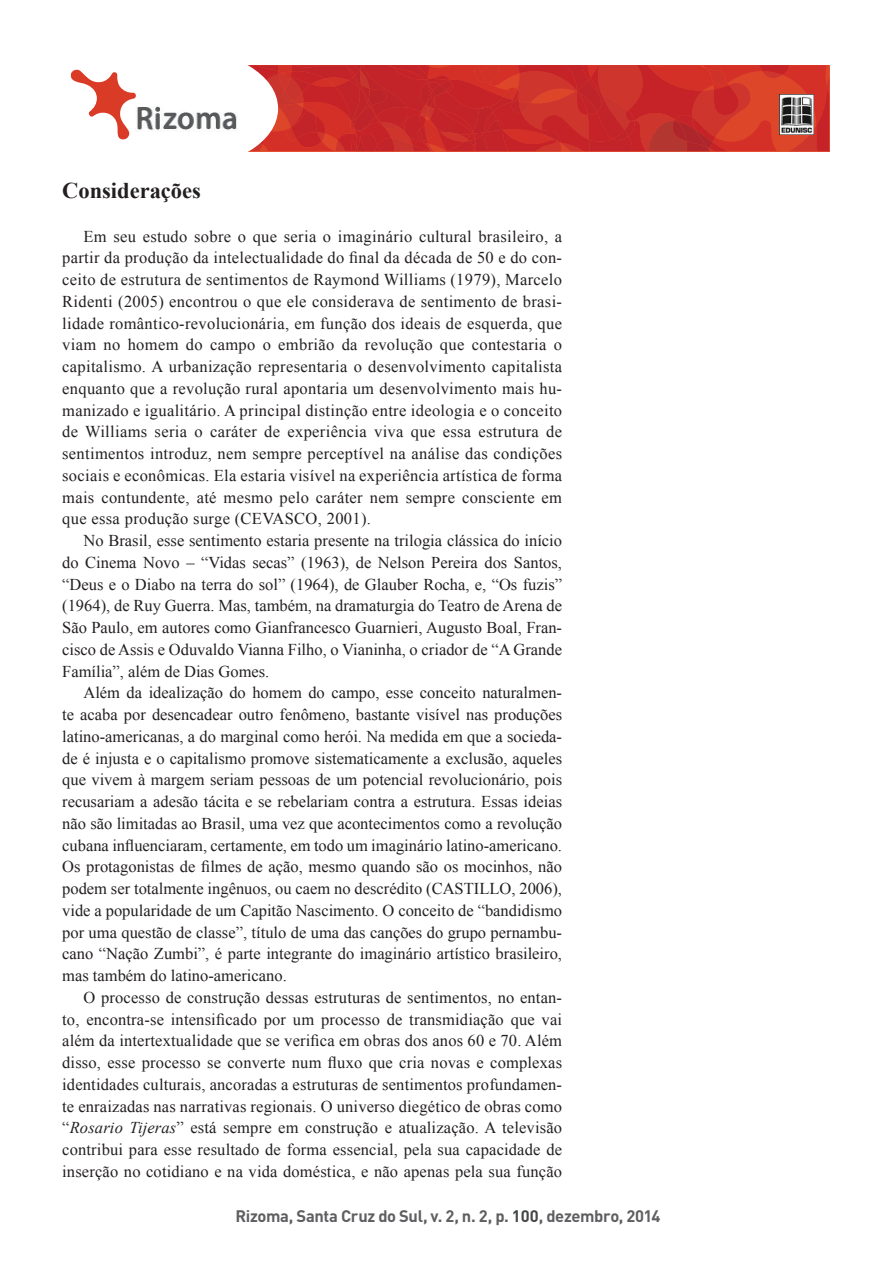
<style>
.page{position:relative;width:893px;height:1263px;background:#fff}
.page>*{position:absolute;margin:0;border:0;box-sizing:border-box;transform-origin:0 0}
.t1{font:700 22.5px "Times New Roman";color:#231f20}
.t2{font:16.5px/21.8px "Times New Roman";color:#231f20;text-align:justify}
.t3{font:700 16.5px "DIN Pro";letter-spacing:-.02em;color:#5f5f62}
.s1{font-style:italic}
.s2{color:#454647}
</style>
<div class="page">
<svg style="left:247px;top:65px;width:582px;height:87px"></svg>
<div style="left:88px;top:52px;width:187px;height:113px;background:#fff;border-radius:50%"></div>
<div style="left:85px;top:49px;width:193px;height:119px;border:6px solid #fff;border-radius:50%"></div>
<img style="left:780px;top:95px;width:33px;height:40px">
<img style="left:136px;top:107px;width:102px;height:24px">
<svg style="left:70px;top:69px;width:66px;height:71px"></svg>
<h1 class="t1" style="left:62px;top:175px;width:140px">Considerações</h1>
<p class="t2" style="left:62px;top:225px;width:501px;text-indent:21px">Em seu estudo sobre o que seria o imaginário cultural brasileiro, a partir da produção da intelectualidade do final da década de 50 e do con&shy;ceito de estrutura de sentimentos de Raymond Williams (1979), Marcelo Ridenti (2005) encontrou o que ele considerava de sentimento de brasi&shy;lidade romântico-revolucionária, em função dos ideais de esquerda, que viam no homem do campo o embrião da revolução que contestaria o capitalismo. A urbanização representaria o desenvolvimento capitalista enquanto que a revolução rural apontaria um desenvolvimento mais hu&shy;manizado e igualitário. A principal distinção entre ideologia e o conceito de Williams seria o caráter de experiência viva que essa estrutura de sentimentos introduz, nem sempre perceptível na análise das condições sociais e econômicas. Ela estaria visível na experiência artística de forma mais contundente, até mesmo pelo caráter nem sempre consciente em que essa produção surge (CEVASCO, 2001).</p>
<p class="t2" style="left:62px;top:529px;width:501px;text-indent:21px">No Brasil, esse sentimento estaria presente na trilogia clássica do início do Cinema Novo – “Vidas secas” (1963), de Nelson Pereira dos Santos, “Deus e o Diabo na terra do sol” (1964), de Glauber Rocha, e, “Os fuzis” (1964), de Ruy Guerra. Mas, também, na dramaturgia do Teatro de Arena de São Paulo, em autores como Gianfrancesco Guarnieri, Augusto Boal, Fran&shy;cisco de Assis e Oduvaldo Vianna Filho, o Vianinha, o criador de “A Grande Família”, além de Dias Gomes.</p>
<p class="t2" style="left:62px;top:682px;width:501px;text-indent:21px">Além da idealização do homem do campo, esse conceito naturalmen&shy;te acaba por desencadear outro fenômeno, bastante visível nas produções latino-americanas, a do marginal como herói. Na medida em que a socieda&shy;de é injusta e o capitalismo promove sistematicamente a exclusão, aqueles que vivem à margem seriam pessoas de um potencial revolucionário, pois recusariam a adesão tácita e se rebelariam contra a estrutura. Essas ideias não são limitadas ao Brasil, uma vez que acontecimentos como a revolução cubana influenciaram, certamente, em todo um imaginário latino-americano.<br>Os protagonistas de filmes de ação, mesmo quando são os mocinhos, não podem ser totalmente ingênuos, ou caem no descrédito (CASTILLO, 2006), vide a popularidade de um Capitão Nascimento. O conceito de “bandidismo por uma questão de classe”, título de uma das canções do grupo pernambu&shy;cano “Nação Zumbi”, é parte integrante do imaginário artístico brasileiro, mas também do latino-americano.</p>
<p class="t2" style="left:62px;top:986px;width:501px;text-indent:21px">O processo de construção dessas estruturas de sentimentos, no entan&shy;to, encontra-se intensificado por um processo de transmidiação que vai além da intertextualidade que se verifica em obras dos anos 60 e 70. Além disso, esse processo se converte num fluxo que cria novas e complexas identidades culturais, ancoradas a estruturas de sentimentos profundamen&shy;te enraizadas nas narrativas regionais. O universo diegético de obras como “<span class="s1">Rosario Tijeras</span>” está sempre em construção e atualização. A televisão contribui para esse resultado de forma essencial, pela sua capacidade de inserção no cotidiano e na vida doméstica, e não apenas pela sua função</p>
<p class="t3" style="left:235px;top:1205px;width:426px">Rizoma, Santa Cruz do Sul, v. 2, n. 2, p. <span class="s2">100</span>, dezembro, 2014</p>
</div>
